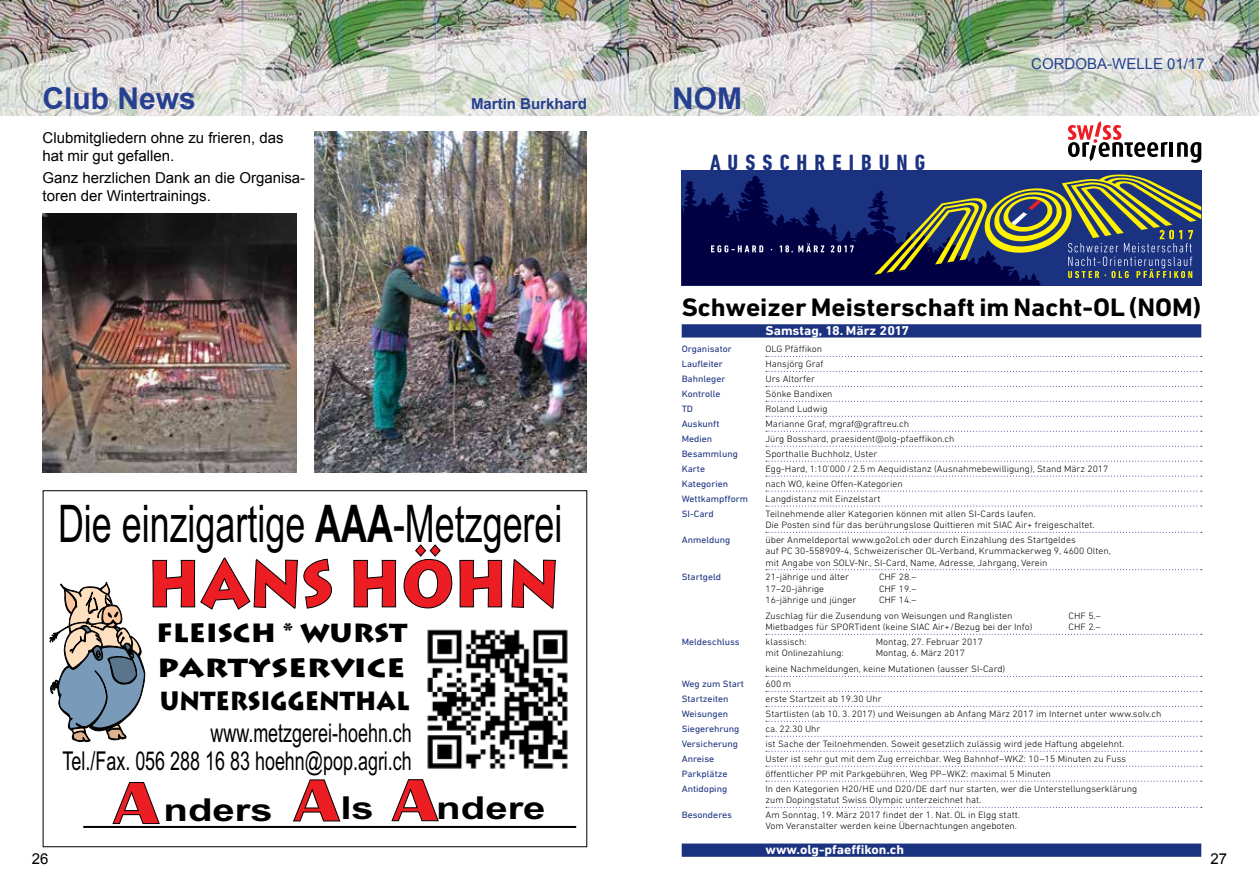
<style>
.page{position:relative;width:1259px;height:893px;background:#fff}
.page>*{position:absolute;margin:0;border:0;box-sizing:border-box;transform-origin:0 0}
.t1{font:700 65.4px "Lithograph";color:#ed1d24;scale:.89 1}
.t2{font:51.9px "Arial";color:#000;scale:.69 1}
.t3{font:700 31.65px "Arial";color:#000;scale:1.27 1}
.t4{font:700 30px "Arial";color:#25408f}
.t5{font:25.95px/29px "Arial";color:#000;text-align:right;scale:.69 1}
.t6{font:700 25.95px "Lithograph";color:#000;scale:.89 1}
.t7{font:700 25.95px "Lithograph";color:#000;scale:1.06 1}
.t8{font:700 25.95px "Lithograph";color:#000;scale:1.17 1}
.t9{font:700 25.8px "DIN Next LT Pro";color:#000;scale:1.05 1}
.t10{font:700 condensed 22.5px "DIN Next LT Pro";letter-spacing:.3em;color:#1b3281;scale:1.05 1}
.t11{font:15px/18px "Arial";color:#000}
.t12{font:15px "Arial";color:#25408f}
.t13{font:700 15px "Arial";color:#25408f}
.t14{font:700 13.05px "DIN Next LT Pro";color:#fff;scale:1.05 1}
.t15{font:300 9.3px/11.2px "DIN Next LT Pro";color:#000;scale:1.05 1}
.t16{font:9.3px "DIN Next LT Pro";color:#1b3281;scale:1.05 1}
.s1{font-weight:700}
.s2{font-family:"Britannic";font-size:61.5px;color:#ed1d24}
</style>
<div class="page">
<img style="left:0;top:0;width:1259px;height:116px">
<div style="left:681px;top:170px;width:519px;height:115px;background:#1b3281"></div>
<svg style="left:681px;top:175px;width:520px;height:110px"></svg>
<div style="left:681px;top:324px;width:520px;height:14px;background:#1b3281"></div>
<svg style="left:766px;top:356px;width:435px;height:1px"></svg>
<svg style="left:766px;top:371px;width:435px;height:1px"></svg>
<svg style="left:766px;top:386px;width:435px;height:1px"></svg>
<svg style="left:766px;top:401px;width:435px;height:1px"></svg>
<svg style="left:766px;top:416px;width:435px;height:1px"></svg>
<svg style="left:766px;top:431px;width:435px;height:1px"></svg>
<svg style="left:766px;top:446px;width:435px;height:1px"></svg>
<svg style="left:766px;top:461px;width:435px;height:1px"></svg>
<svg style="left:766px;top:476px;width:435px;height:1px"></svg>
<svg style="left:766px;top:491px;width:435px;height:1px"></svg>
<svg style="left:766px;top:506px;width:435px;height:1px"></svg>
<svg style="left:766px;top:532px;width:435px;height:1px"></svg>
<svg style="left:766px;top:569px;width:435px;height:1px"></svg>
<svg style="left:766px;top:634px;width:435px;height:1px"></svg>
<svg style="left:766px;top:676px;width:435px;height:1px"></svg>
<svg style="left:766px;top:691px;width:435px;height:1px"></svg>
<svg style="left:766px;top:706px;width:435px;height:1px"></svg>
<svg style="left:766px;top:721px;width:435px;height:1px"></svg>
<svg style="left:766px;top:736px;width:435px;height:1px"></svg>
<svg style="left:766px;top:751px;width:435px;height:1px"></svg>
<svg style="left:766px;top:766px;width:435px;height:1px"></svg>
<svg style="left:766px;top:781px;width:435px;height:1px"></svg>
<svg style="left:766px;top:807px;width:435px;height:1px"></svg>
<div style="left:681px;top:843px;width:520px;height:14px;background:#1b3281"></div>
<svg style="left:1067px;top:121px;width:100px;height:40px"></svg>
<hr style="left:1169px;top:142px;width:4px;height:15px;background:#000">
<svg style="left:1177px;top:142px;width:24px;height:21px"></svg>
<svg style="left:50px;top:582px;width:95px;height:160px"></svg>
<svg style="left:152px;top:557px;width:180px;height:53px"></svg>
<svg style="left:353px;top:560px;width:43px;height:48px"></svg>
<svg style="left:403px;top:544px;width:49px;height:65px"></svg>
<svg style="left:459px;top:560px;width:43px;height:48px"></svg>
<svg style="left:511px;top:559px;width:45px;height:50px"></svg>
<div style="left:84px;top:826px;width:492px;height:2px;border:1px solid #000"></div>
<svg style="left:112px;top:782px;width:48px;height:42px"></svg>
<svg style="left:293px;top:779px;width:48px;height:43px"></svg>
<svg style="left:391px;top:779px;width:48px;height:42px"></svg>
<img style="left:427px;top:629px;width:141px;height:140px">
<img style="left:43px;top:213px;width:253px;height:259px">
<img style="left:315px;top:132px;width:272px;height:340px">
<h3 class="t4" style="left:43px;top:78px;width:155px">Club News</h3>
<h3 class="t13" style="left:471px;top:93px;width:117px">Martin Burkhard</h3>
<h3 class="t11" style="left:43px;top:129px;width:242px">Clubmitgliedern ohne zu frieren, das hat mir gut gefallen.</h3>
<h3 class="t11" style="left:43px;top:169px;width:264px">Ganz herzlichen Dank an die Organisa&shy;toren der Wintertrainings.</h3>
<h2 class="t2" style="left:58px;top:490px;width:732px">Die einzigartige <span class="s1">AAA</span>-Metzgerei</h2>
<h1 class="t1" style="left:147px;top:543px;width:465px">HANS HÖHN</h1>
<h3 class="t7" style="left:156px;top:617px;width:238px">FLEISCH * WURST</h3>
<h3 class="t8" style="left:157px;top:652px;width:213px">PARTYSERVICE</h3>
<h3 class="t4" style="left:672px;top:79px;width:71px">NOM</h3>
<h3 class="t10" style="left:710px;top:150px;width:206px">AUSSCHREIBUNG</h3>
<h3 class="t12" style="left:1031px;top:54px;width:175px">CORDOBA-WELLE 01/17</h3>
<h3 class="t9" style="left:681px;top:292px;width:496px">Schweizer Meisterschaft im Nacht-OL (NOM)</h3>
<h3 class="t14" style="left:765px;top:323px;width:138px">Samstag, 18. März 2017</h3>
<p class="t16" style="left:681px;top:344px;width:49px">Organisator</p>
<p class="t15" style="left:765px;top:343px;width:56px">OLG Pfäffikon</p>
<p class="t16" style="left:681px;top:359px;width:41px">Laufleiter</p>
<p class="t15" style="left:765px;top:358px;width:57px">Hansjörg Graf</p>
<p class="t16" style="left:681px;top:374px;width:43px">Bahnleger</p>
<p class="t15" style="left:765px;top:373px;width:49px">Urs Altorfer</p>
<p class="t16" style="left:681px;top:389px;width:39px">Kontrolle</p>
<p class="t15" style="left:765px;top:388px;width:65px">Sönke Bandixen</p>
<p class="t16" style="left:681px;top:404px;width:12px">TD</p>
<p class="t15" style="left:765px;top:403px;width:61px">Roland Ludwig</p>
<p class="t16" style="left:681px;top:418px;width:38px">Auskunft</p>
<p class="t15" style="left:765px;top:418px;width:138px">Marianne Graf, mgraf@graftreu.ch</p>
<p class="t16" style="left:681px;top:433px;width:31px">Medien</p>
<p class="t15" style="left:765px;top:433px;width:181px">Jürg Bosshard, praesident@olg-pfaeffikon.ch</p>
<p class="t16" style="left:681px;top:448px;width:55px">Besammlung</p>
<p class="t15" style="left:765px;top:448px;width:108px">Sporthalle Buchholz, Uster</p>
<p class="t16" style="left:681px;top:463px;width:24px">Karte</p>
<p class="t15" style="left:765px;top:463px;width:328px">Egg-Hard, 1:10’000 / 2.5 m Aequidistanz (Ausnahmebewilligung), Stand März 2017</p>
<p class="t16" style="left:681px;top:478px;width:46px">Kategorien</p>
<p class="t15" style="left:765px;top:478px;width:132px">nach WO, keine Offen-Kategorien</p>
<p class="t16" style="left:681px;top:493px;width:65px">Wettkampfform</p>
<p class="t15" style="left:765px;top:493px;width:111px">Langdistanz mit Einzelstart</p>
<p class="t16" style="left:681px;top:508px;width:32px">SI-Card</p>
<p class="t15" style="left:765px;top:508px;width:315px">Teilnehmende aller Kategorien können mit allen SI-Cards laufen.<br>Die Posten sind für das berührungslose Quittieren mit SIAC Air+ freigeschaltet.</p>
<p class="t16" style="left:681px;top:534px;width:48px">Anmeldung</p>
<p class="t15" style="left:765px;top:534px;width:330px">über Anmeldeportal www.go2ol.ch oder durch Einzahlung des Startgeldes<br>auf PC 30-558909-4, Schweizerischer OL-Verband, Krummackerweg 9, 4600 Olten, mit Angabe von SOLV-Nr., SI-Card, Name, Adresse, Jahrgang, Verein</p>
<p class="t16" style="left:681px;top:572px;width:39px">Startgeld</p>
<p class="t15" style="left:765px;top:572px;width:81px">21-jährige und älter</p>
<p class="t15" style="left:879px;top:572px;width:37px">CHF 28.–</p>
<p class="t15" style="left:765px;top:583px;width:57px">17–20-jährige</p>
<p class="t15" style="left:879px;top:583px;width:37px">CHF 19.–</p>
<p class="t15" style="left:765px;top:594px;width:88px">16-jährige und jünger</p>
<p class="t15" style="left:765px;top:592px;width:237px;line-height:15.9px;text-indent:113px">CHF 14.–<br>Zuschlag für die Zusendung von Weisungen und Ranglisten</p>
<p class="t15" style="left:1068px;top:610px;width:32px">CHF 5.–</p>
<p class="t15" style="left:765px;top:621px;width:256px">Mietbadges für SPORTident (keine SIAC Air+/Bezug bei der Info)</p>
<p class="t15" style="left:1068px;top:621px;width:32px">CHF 2.–</p>
<p class="t16" style="left:681px;top:636px;width:57px">Meldeschluss</p>
<p class="t15" style="left:765px;top:636px;width:41px">klassisch:</p>
<p class="t15" style="left:876px;top:636px;width:103px">Montag, 27. Februar 2017</p>
<p class="t15" style="left:765px;top:647px;width:76px">mit Onlinezahlung:</p>
<p class="t15" style="left:765px;top:645px;width:230px;line-height:15.9px;text-indent:110px">Montag, 6. März 2017<br>keine Nachmeldungen, keine Mutationen (ausser SI-Card)</p>
<p class="t16" style="left:681px;top:679px;width:61px">Weg zum Start</p>
<p class="t15" style="left:765px;top:678px;width:26px">600 m</p>
<p class="t16" style="left:681px;top:694px;width:46px">Startzeiten</p>
<p class="t15" style="left:765px;top:693px;width:112px">erste Startzeit ab 19.30 Uhr</p>
<p class="t16" style="left:681px;top:708px;width:46px">Weisungen</p>
<p class="t15" style="left:765px;top:708px;width:378px">Startlisten (ab 10. 3. 2017) und Weisungen ab Anfang März 2017 im Internet unter www.solv.ch</p>
<p class="t16" style="left:681px;top:723px;width:57px">Siegerehrung</p>
<p class="t15" style="left:765px;top:723px;width:54px">ca. 22.30 Uhr</p>
<p class="t16" style="left:681px;top:738px;width:55px">Versicherung</p>
<p class="t15" style="left:765px;top:738px;width:343px">ist Sache der Teilnehmenden. Soweit gesetzlich zulässig wird jede Haftung abgelehnt.</p>
<p class="t16" style="left:681px;top:753px;width:33px">Anreise</p>
<p class="t15" style="left:765px;top:753px;width:345px">Uster ist sehr gut mit dem Zug erreichbar. Weg Bahnhof–WKZ: 10–15 Minuten zu Fuss</p>
<p class="t16" style="left:681px;top:768px;width:45px">Parkplätze</p>
<p class="t15" style="left:765px;top:768px;width:273px">öffentlicher PP mit Parkgebühren, Weg PP–WKZ: maximal 5 Minuten</p>
<p class="t16" style="left:681px;top:783px;width:45px">Antidoping</p>
<p class="t15" style="left:765px;top:783px;width:355px">In den Kategorien H20/HE und D20/DE darf nur starten, wer die Unterstellungserklärung zum Dopingstatut Swiss Olympic unterzeichnet hat.</p>
<p class="t16" style="left:681px;top:810px;width:49px">Besonderes</p>
<p class="t15" style="left:765px;top:809px;width:244px">Am Sonntag, 19. März 2017 findet der 1. Nat. OL in Elgg statt.<br>Vom Veranstalter werden keine Übernachtungen angeboten.</p>
<h3 class="t14" style="left:765px;top:842px;width:134px">www.olg-pfaeffikon.ch</h3>
<h3 class="t6" style="left:160px;top:685px;width:282px">UNTERSIGGENTHAL</h3>
<h3 class="t5" style="left:63px;top:718px;width:508px">www.metzgerei-hoehn.ch<br>Tel./Fax. 056 288 16 83 hoehn@pop.agri.ch</h3>
<h3 class="t3" style="left:114px;top:787px;width:341px"><span class="s2">A</span>nders <span class="s2">A</span>ls <span class="s2">A</span>ndere</h3>
<h3 class="t11" style="left:32px;top:849px;width:18px">26</h3>
<h3 class="t11" style="left:1210px;top:849px;width:18px">27</h3>
</div>
